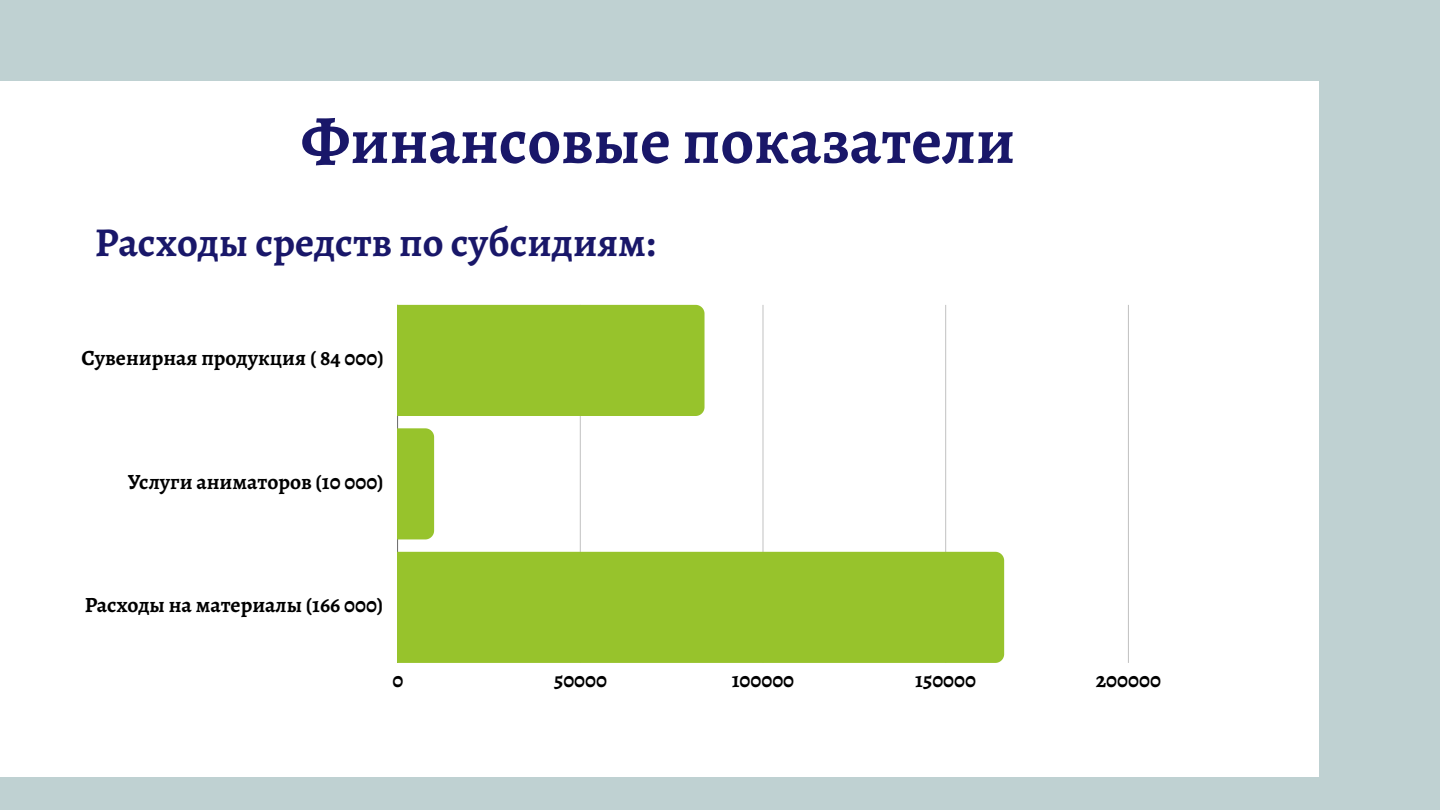
<style>
.page{position:relative;width:1440px;height:810px;background:#bfd1d2}
.page>*{position:absolute;margin:0;border:0;box-sizing:border-box;transform-origin:0 0}
.t1{font:700 66.1px "Alegreya";color:#191769}
.t2{font:700 41.1px "Alegreya";color:#191769}
.t3{font:700 21.8px "Alegreya";color:#000}
</style>
<div class="page">
<div style="left:0;top:81px;width:1319px;height:695px;background:#fff"></div>
<hr style="left:397px;top:305px;width:1px;height:358px;background:#000;opacity:.6">
<hr style="left:580px;top:305px;width:1px;height:358px;background:#cdcdcd">
<hr style="left:763px;top:305px;width:1px;height:358px;background:#e0e0e0">
<hr style="left:945px;top:305px;width:1px;height:358px;background:#ccc">
<hr style="left:1128px;top:305px;width:1px;height:358px;background:#c5c5c5">
<div style="left:398px;top:305px;width:307px;height:111px;background:#97c32c"></div>
<div style="left:398px;top:428px;width:36px;height:111px;background:#97c32c"></div>
<div style="left:398px;top:552px;width:606px;height:111px;background:#97c32c"></div>
<h1 class="t1" style="left:301px;top:96px;width:716px">Финансовые показатели</h1>
<p class="t2" style="left:95px;top:214px;width:562px">Расходы средств по субсидиям:</p>
<p class="t3" style="left:82px;top:343px;width:304px">Сувенирная продукция ( 84 000)</p>
<p class="t3" style="left:128px;top:467px;width:257px">Услуги аниматоров (10 000)</p>
<p class="t3" style="left:85px;top:590px;width:300px">Расходы на материалы (166 000)</p>
<p class="t3" style="left:392px;top:665px;width:12px">0</p>
<p class="t3" style="left:554px;top:665px;width:55px">50000</p>
<p class="t3" style="left:732px;top:665px;width:64px">100000</p>
<p class="t3" style="left:915px;top:665px;width:62px">150000</p>
<p class="t3" style="left:1096px;top:665px;width:67px">200000</p>
</div>
